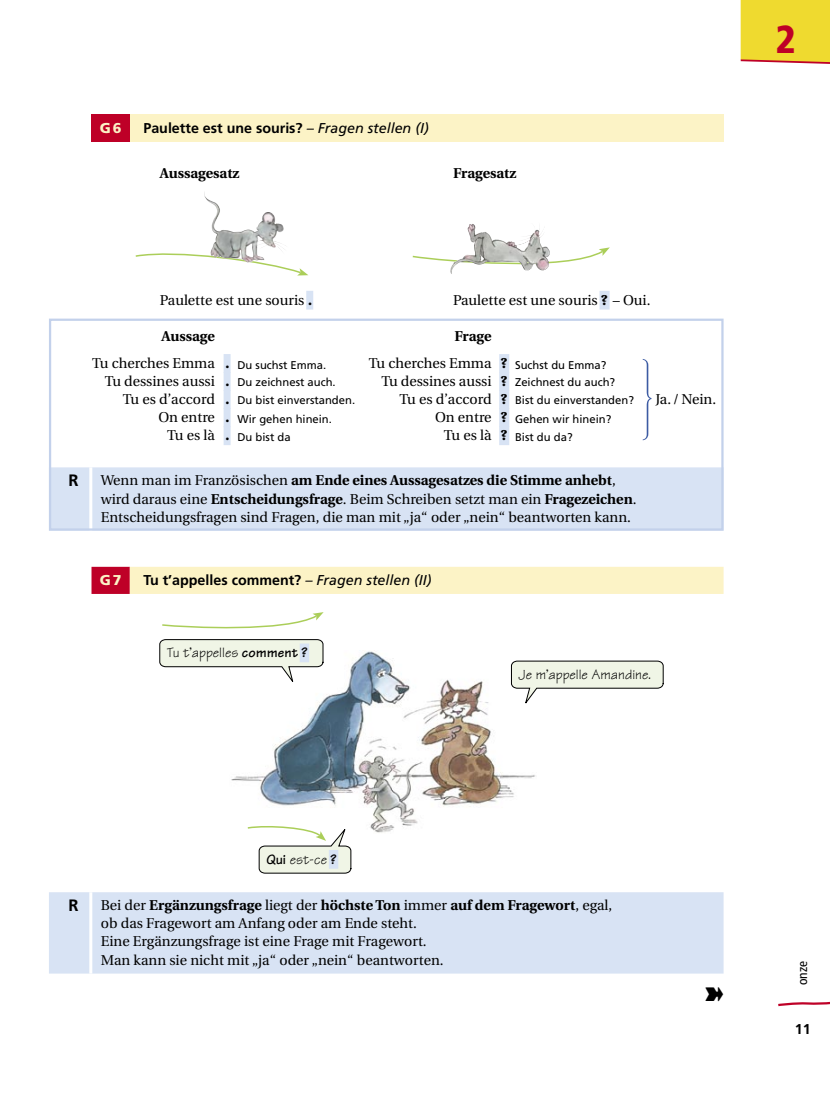
<style>
.page{position:relative;width:830px;height:1106px;background:#fff}
.page>*{position:absolute;margin:0;border:0;box-sizing:border-box;transform-origin:0 0}
.t1{font:900 condensed 39px "Frutiger";color:#be0027}
.t2{font:700 16.5px "Frutiger";color:#000}
.t3{font:14.25px/18px "Utopia";color:#000}
.t4{font:700 14.25px "Frutiger";color:#000}
.t5{font:14.25px "Tekton";color:#000}
.t6{font:700 14.25px "Utopia";color:#000}
.t7{font:900 14.25px "Frutiger";color:#fcf3c6}
.t8{font:condensed 13.5px "Frutiger";color:#000}
.t9{font:11.25px "Frutiger";color:#000}
.s1{font-weight:400;font-style:italic}
.s2{font-weight:700}
.s3{font-family:"Frutiger";font-size:11.25px}
.s4{font-family:"Utopia";font-size:14.25px}
.s5{font-family:"Utopia";font-weight:700;font-size:14.25px}
</style>
<div class="page">
<div style="left:740px;top:0;width:89px;height:64px;background:#efda2f"></div>
<div style="left:91px;top:115px;width:39px;height:27px;background:#be0027"></div>
<div style="left:130px;top:115px;width:593px;height:27px;background:#fcf3c6"></div>
<div style="left:306px;top:291px;width:7px;height:18px;background:#d8e3f4"></div>
<div style="left:223px;top:354px;width:7px;height:19px;background:#d8e3f4"></div>
<div style="left:499px;top:354px;width:10px;height:19px;background:#d8e3f4"></div>
<div style="left:223px;top:372px;width:7px;height:19px;background:#d8e3f4"></div>
<div style="left:499px;top:372px;width:10px;height:19px;background:#d8e3f4"></div>
<div style="left:223px;top:390px;width:7px;height:19px;background:#d8e3f4"></div>
<div style="left:499px;top:390px;width:10px;height:19px;background:#d8e3f4"></div>
<div style="left:223px;top:408px;width:7px;height:19px;background:#d8e3f4"></div>
<div style="left:499px;top:408px;width:10px;height:19px;background:#d8e3f4"></div>
<div style="left:223px;top:426px;width:7px;height:19px;background:#d8e3f4"></div>
<div style="left:499px;top:426px;width:10px;height:19px;background:#d8e3f4"></div>
<div style="left:52px;top:467px;width:668px;height:60px;background:#d8e3f4"></div>
<hr style="left:89px;top:467px;width:3px;height:63px;background:#fff">
<div style="left:49px;top:892px;width:674px;height:81px;background:#d8e3f4"></div>
<hr style="left:89px;top:892px;width:3px;height:81px;background:#fff">
<img style="left:231px;top:650px;width:305px;height:183px">
<svg style="left:159px;top:612px;width:166px;height:73px"></svg>
<div style="left:299px;top:643px;width:10px;height:19px;background:#d8e3f4"></div>
<svg style="left:510px;top:660px;width:153px;height:46px"></svg>
<svg style="left:246px;top:824px;width:105px;height:50px"></svg>
<div style="left:329px;top:850px;width:9px;height:18px;background:#d8e3f4"></div>
<div style="left:91px;top:567px;width:39px;height:27px;background:#be0027"></div>
<div style="left:130px;top:567px;width:593px;height:27px;background:#fcf3c6"></div>
<svg style="left:642px;top:359px;width:9px;height:81px"></svg>
<svg style="left:412px;top:228px;width:198px;height:82px"></svg>
<img style="left:440px;top:224px;width:83px;height:50px">
<svg style="left:135px;top:249px;width:173px;height:26px"></svg>
<img style="left:241px;top:212px;width:43px;height:51px">
<div style="left:49px;top:318px;width:674px;height:212px;border:2px solid #c3d1eb"></div>
<svg style="left:778px;top:1002px;width:51px;height:5px"></svg>
<p class="t7" style="left:100px;top:119px;width:23px">G 6</p>
<p class="t4" style="left:143px;top:120px;width:287px">Paulette est une souris? <span class="s1">– Fragen stellen (I)</span></p>
<p class="t6" style="left:160px;top:165px;width:81px">Aussagesatz</p>
<p class="t6" style="left:453px;top:165px;width:65px">Fragesatz</p>
<p class="t3" style="left:160px;top:291px;width:154px">Paulette est une souris <span class="s2">.</span></p>
<p class="t3" style="left:453px;top:291px;width:199px">Paulette est une souris <span class="s2">?</span> – Oui.</p>
<p class="t6" style="left:161px;top:328px;width:55px">Aussage</p>
<p class="t6" style="left:454px;top:328px;width:38px">Frage</p>
<p class="t3" style="left:92px;top:354px;width:235px">Tu cherches Emma <span class="s2">.</span> <span class="s3">Du suchst Emma.</span></p>
<p class="t3" style="left:368px;top:354px;width:239px">Tu cherches Emma <span class="s2">?</span> <span class="s3">Suchst du Emma?</span></p>
<p class="t9" style="left:105px;top:375px;width:232px"><span class="s4">Tu dessines aussi</span> <span class="s5">.</span> Du zeichnest auch.</p>
<p class="t9" style="left:381px;top:375px;width:235px"><span class="s4">Tu dessines aussi</span> <span class="s5">?</span> Zeichnest du auch?</p>
<p class="t9" style="left:123px;top:394px;width:234px"><span class="s4">Tu es d’accord</span> <span class="s5">.</span> Du bist einverstanden.</p>
<p class="t9" style="left:399px;top:394px;width:236px"><span class="s4">Tu es d’accord</span> <span class="s5">?</span> Bist du einverstanden?</p>
<p class="t3" style="left:655px;top:390px;width:62px">Ja. / Nein.</p>
<p class="t9" style="left:158px;top:412px;width:175px"><span class="s4">On entre</span> <span class="s5">.</span> Wir gehen hinein.</p>
<p class="t9" style="left:435px;top:412px;width:178px"><span class="s4">On entre</span> <span class="s5">?</span> Gehen wir hinein?</p>
<p class="t9" style="left:167px;top:430px;width:125px"><span class="s4">Tu es là</span> <span class="s5">.</span> Du bist da</p>
<p class="t9" style="left:443px;top:430px;width:130px"><span class="s4">Tu es là</span> <span class="s5">?</span> Bist du da?</p>
<p class="t2" style="left:68px;top:471px;width:12px">R</p>
<p class="t3" style="left:101px;top:472px;width:537px">Wenn man im Französischen <span class="s2">am Ende eines Aussagesatzes die Stimme anhebt</span>, wird daraus eine <span class="s2">Entscheidungsfrage</span>. Beim Schreiben setzt man ein <span class="s2">Fragezeichen</span>.<br>Entscheidungsfragen sind Fragen, die man mit „ja“ oder „nein“ beantworten kann.</p>
<p class="t7" style="left:100px;top:571px;width:23px">G 7</p>
<p class="t4" style="left:143px;top:571px;width:289px">Tu t’appelles comment? <span class="s1">– Fragen stellen (II)</span></p>
<p class="t5" style="left:167px;top:644px;width:142px">Tu t’appelles <span class="s2">comment ?</span></p>
<p class="t5" style="left:518px;top:665px;width:134px">Je m’appelle Amandine.</p>
<h1 class="t1" style="left:775px;top:16px;width:22px">2</h1>
<p class="t5" style="left:266px;top:850px;width:72px"><span class="s2">Qui</span> est-ce <span class="s2">?</span></p>
<p class="t2" style="left:68px;top:895px;width:12px">R</p>
<p class="t3" style="left:101px;top:896px;width:513px">Bei der <span class="s2">Ergänzungsfrage</span> liegt der <span class="s2">höchste Ton</span> immer <span class="s2">auf dem Fragewort</span>, egal, ob das Fragewort am Anfang oder am Ende steht.<br>Eine Ergänzungsfrage ist eine Frage mit Fragewort.<br>Man kann sie nicht mit „ja“ oder „nein“ beantworten.</p>
<p class="t8" style="left:794px;top:985px;width:26px;rotate:-90deg">onze</p>
<p class="t4" style="left:794px;top:1020px;width:17px">11</p>
</div>
